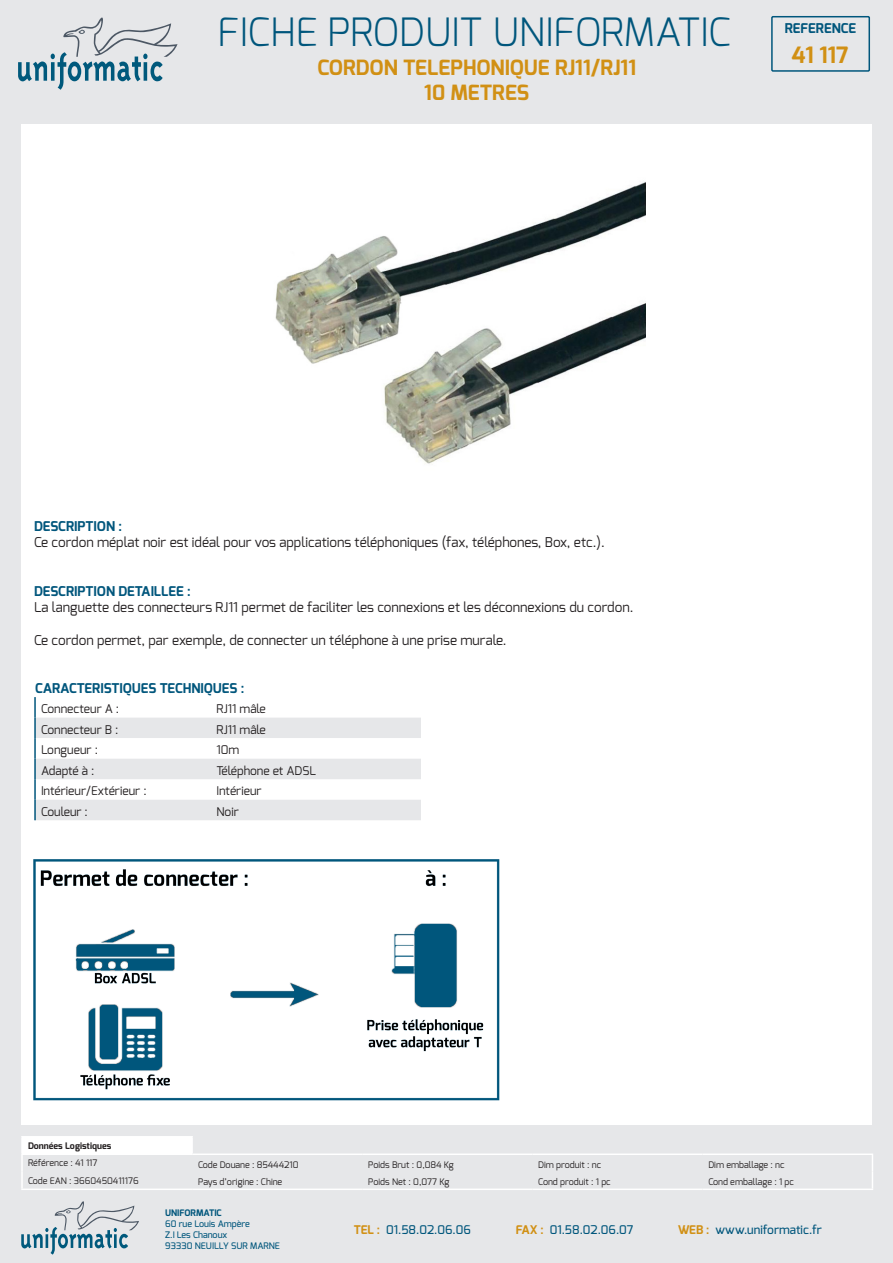
<style>
.page{position:relative;width:893px;height:1263px;background:#e6e7e9}
.page>*{position:absolute;margin:0;border:0;box-sizing:border-box;transform-origin:0 0}
.t1{font:300 39px "Exo";color:#00567c}
.t2{font:700 22.5px "Exo";color:#d19014}
.t3{font:700 21px "Exo";color:#d19014}
.t4{font:13.5px "Exo";color:#231f20}
.t5{font:700 13.5px "Exo";color:#00567c}
.t6{font:12px "Exo";color:#231f20}
.t7{font:500 12px "Exo";color:#00567c}
.t8{font:9px "Exo";color:#231f20}
.t9{font:500 9px "Exo";color:#00567c}
.t10{font:700 9px "Exo";color:#231f20}
.t11{font:700 9px "Exo";color:#00567c}
.s1{font-weight:700;color:#d19014}
</style>
<div class="page">
<div style="left:21px;top:124px;width:851px;height:1001px;background:#fff"></div>
<svg style="left:36px;top:718px;width:385px;height:102px"></svg>
<hr style="left:34px;top:697px;width:2px;height:21px;background:#00567c">
<hr style="left:34px;top:718px;width:2px;height:20px;background:#00567c">
<hr style="left:34px;top:738px;width:2px;height:21px;background:#00567c">
<hr style="left:34px;top:759px;width:2px;height:20px;background:#00567c">
<hr style="left:34px;top:779px;width:2px;height:21px;background:#00567c">
<hr style="left:34px;top:800px;width:2px;height:20px;background:#00567c">
<hr style="left:21px;top:1188px;width:171px;height:2px;background:#fff">
<hr style="left:192px;top:1188px;width:170px;height:2px;background:#fff">
<hr style="left:362px;top:1188px;width:170px;height:2px;background:#fff">
<hr style="left:532px;top:1188px;width:170px;height:2px;background:#fff">
<hr style="left:702px;top:1188px;width:171px;height:2px;background:#fff">
<hr style="left:21px;top:1136px;width:172px;height:1px;background:#fff">
<svg style="left:21px;top:1137px;width:852px;height:52px"></svg>
<hr style="left:21px;top:1153px;width:171px;height:2px;background:#fff">
<svg style="left:771px;top:16px;width:100px;height:56px"></svg>
<img style="left:275px;top:181px;width:370px;height:283px">
<img style="left:33px;top:859px;width:467px;height:242px">
<svg style="left:21px;top:1201px;width:118px;height:53px"></svg>
<svg style="left:18px;top:17px;width:160px;height:73px"></svg>
<p class="t1" style="left:217px;top:7px;width:515px">FICHE PRODUIT UNIFORMATIC</p>
<p class="t3" style="left:317px;top:54px;width:320px">CORDON TELEPHONIQUE RJ11/RJ11</p>
<p class="t3" style="left:424px;top:79px;width:107px">10 METRES</p>
<p class="t5" style="left:785px;top:20px;width:73px">REFERENCE</p>
<p class="t2" style="left:791px;top:40px;width:59px">41 117</p>
<p class="t5" style="left:34px;top:518px;width:90px">DESCRIPTION :</p>
<p class="t4" style="left:34px;top:534px;width:572px">Ce cordon méplat noir est idéal pour vos applications téléphoniques (fax, téléphones, Box, etc.).</p>
<p class="t5" style="left:34px;top:582px;width:158px">DESCRIPTION DETAILLEE :</p>
<p class="t4" style="left:34px;top:599px;width:601px">La languette des connecteurs RJ11 permet de faciliter les connexions et les déconnexions du cordon.</p>
<p class="t4" style="left:34px;top:631px;width:474px">Ce cordon permet, par exemple, de connecter un téléphone à une prise murale.</p>
<p class="t5" style="left:35px;top:679px;width:211px">CARACTERISTIQUES TECHNIQUES :</p>
<p class="t6" style="left:41px;top:701px;width:80px">Connecteur A :</p>
<p class="t6" style="left:216px;top:701px;width:51px">RJ11 mâle</p>
<p class="t6" style="left:41px;top:722px;width:79px">Connecteur B :</p>
<p class="t6" style="left:216px;top:722px;width:51px">RJ11 mâle</p>
<p class="t6" style="left:41px;top:742px;width:58px">Longueur :</p>
<p class="t6" style="left:216px;top:742px;width:24px">10m</p>
<p class="t6" style="left:41px;top:763px;width:55px">Adapté à :</p>
<p class="t6" style="left:216px;top:763px;width:101px">Téléphone et ADSL</p>
<p class="t6" style="left:41px;top:783px;width:107px">Intérieur/Extérieur :</p>
<p class="t6" style="left:216px;top:783px;width:47px">Intérieur</p>
<p class="t6" style="left:41px;top:804px;width:48px">Couleur :</p>
<p class="t6" style="left:216px;top:804px;width:24px">Noir</p>
<p class="t10" style="left:28px;top:1140px;width:85px">Données Logistiques</p>
<p class="t8" style="left:28px;top:1157px;width:71px">Référence : 41 117</p>
<p class="t8" style="left:198px;top:1158px;width:102px">Code Douane : 85444210</p>
<p class="t8" style="left:368px;top:1158px;width:87px">Poids Brut : 0,084 Kg</p>
<p class="t8" style="left:538px;top:1158px;width:64px">Dim produit : nc</p>
<p class="t8" style="left:708px;top:1158px;width:78px">Dim emballage : nc</p>
<p class="t8" style="left:28px;top:1175px;width:112px">Code EAN : 3660450411176</p>
<p class="t8" style="left:198px;top:1176px;width:86px">Pays d’origine : Chine</p>
<p class="t8" style="left:368px;top:1176px;width:83px">Poids Net : 0,077 Kg</p>
<p class="t8" style="left:538px;top:1176px;width:74px">Cond produit : 1 pc</p>
<p class="t8" style="left:708px;top:1176px;width:87px">Cond emballage : 1 pc</p>
<p class="t7" style="left:354px;top:1222px;width:119px"><span class="s1">TEL :</span> 01.58.02.06.06</p>
<p class="t7" style="left:516px;top:1222px;width:119px"><span class="s1">FAX :</span> 01.58.02.06.07</p>
<p class="t7" style="left:678px;top:1222px;width:145px"><span class="s1">WEB :</span> www.uniformatic.fr</p>
<p class="t11" style="left:165px;top:1207px;width:58px">UNIFORMATIC</p>
<p class="t9" style="left:165px;top:1218px;width:86px">60 rue Louis Ampère</p>
<p class="t9" style="left:165px;top:1229px;width:64px">Z.I Les Chanoux</p>
<p class="t9" style="left:165px;top:1239px;width:116px">93330 NEUILLY SUR MARNE</p>
</div>
